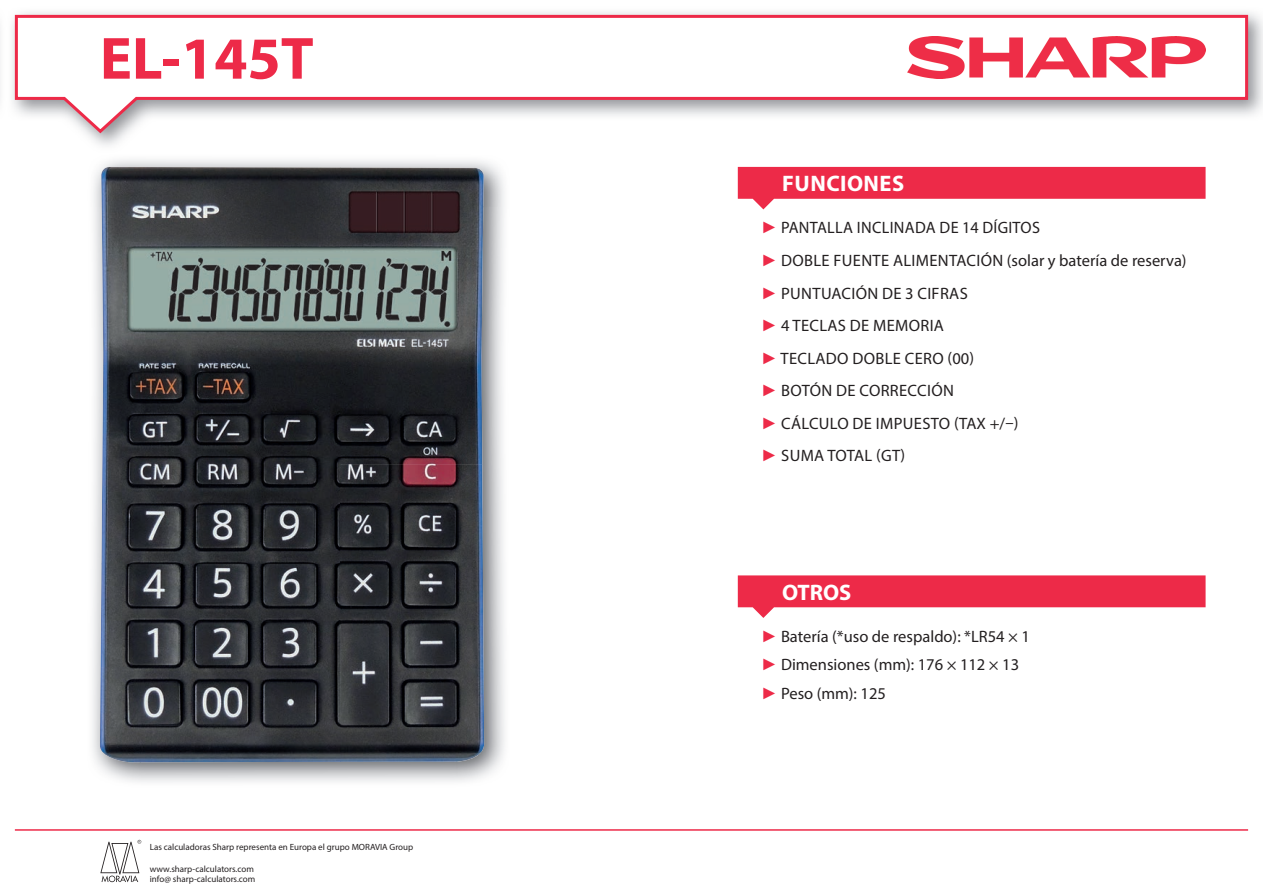
<style>
.page{position:relative;width:1263px;height:893px;background:#fff}
.page>*{position:absolute;margin:0;border:0;box-sizing:border-box;transform-origin:0 0}
.t1{font:700 60px "Myriad Pro";color:#ed2a48}
.t2{font:700 22.5px "Myriad Pro";letter-spacing:.02em;color:#fff}
.t3{font:16.5px/32.5px "Myriad Pro";letter-spacing:.02em;color:#231f20}
.t4{font:16.5px/28.3px "Myriad Pro";color:#231f20}
.t5{font:9px/10.8px "Myriad Pro";color:#231f20}
.s1{font-family:"Arial";color:#ed2a48}
</style>
<div class="page">
<svg style="left:13px;top:13px;width:1236px;height:122px"></svg>
<img style="left:907px;top:36px;width:298px;height:43px">
<hr style="left:15px;top:829px;width:1233px;height:2px;background:#ed2a48">
<svg style="left:100px;top:840px;width:41px;height:42px"></svg>
<img style="left:457px;top:206px;width:50px;height:576px">
<img style="left:100px;top:167px;width:384px;height:595px">
<svg style="left:738px;top:167px;width:467px;height:42px"></svg>
<svg style="left:738px;top:575px;width:467px;height:43px"></svg>
<h1 class="t1" style="left:100px;top:19px;width:215px">EL-145T</h1>
<p class="t5" style="left:150px;top:841px;width:265px">Las calculadoras Sharp representa en Europa el grupo MORAVIA Group</p>
<p class="t5" style="left:150px;top:863px;width:107px">www.sharp-calculators.com info@ sharp-calculators.com</p>
<h2 class="t2" style="left:782px;top:169px;width:123px">FUNCIONES</h2>
<p class="t3" style="left:761px;top:211px;width:427px"><span class="s1">►</span> PANTALLA INCLINADA DE 14 DÍGITOS<br><span class="s1">►</span> DOBLE FUENTE ALIMENTACIÓN (solar y batería de reserva) <span class="s1">►</span> PUNTUACIÓN DE 3 CIFRAS<br><span class="s1">►</span> 4 TECLAS DE MEMORIA<br><span class="s1">►</span> TECLADO DOBLE CERO (00)<br><span class="s1">►</span> BOTÓN DE CORRECCIÓN<br><span class="s1">►</span> CÁLCULO DE IMPUESTO (TAX +/–)<br><span class="s1">►</span> SUMA TOTAL (GT)</p>
<h2 class="t2" style="left:782px;top:578px;width:71px">OTROS</h2>
<p class="t4" style="left:761px;top:622px;width:270px"><span class="s1">►</span> Batería (*uso de respaldo): *LR54 × 1 <span class="s1">►</span> Dimensiones (mm): 176 × 112 × 13 <span class="s1">►</span> Peso (mm): 125</p>
</div>
